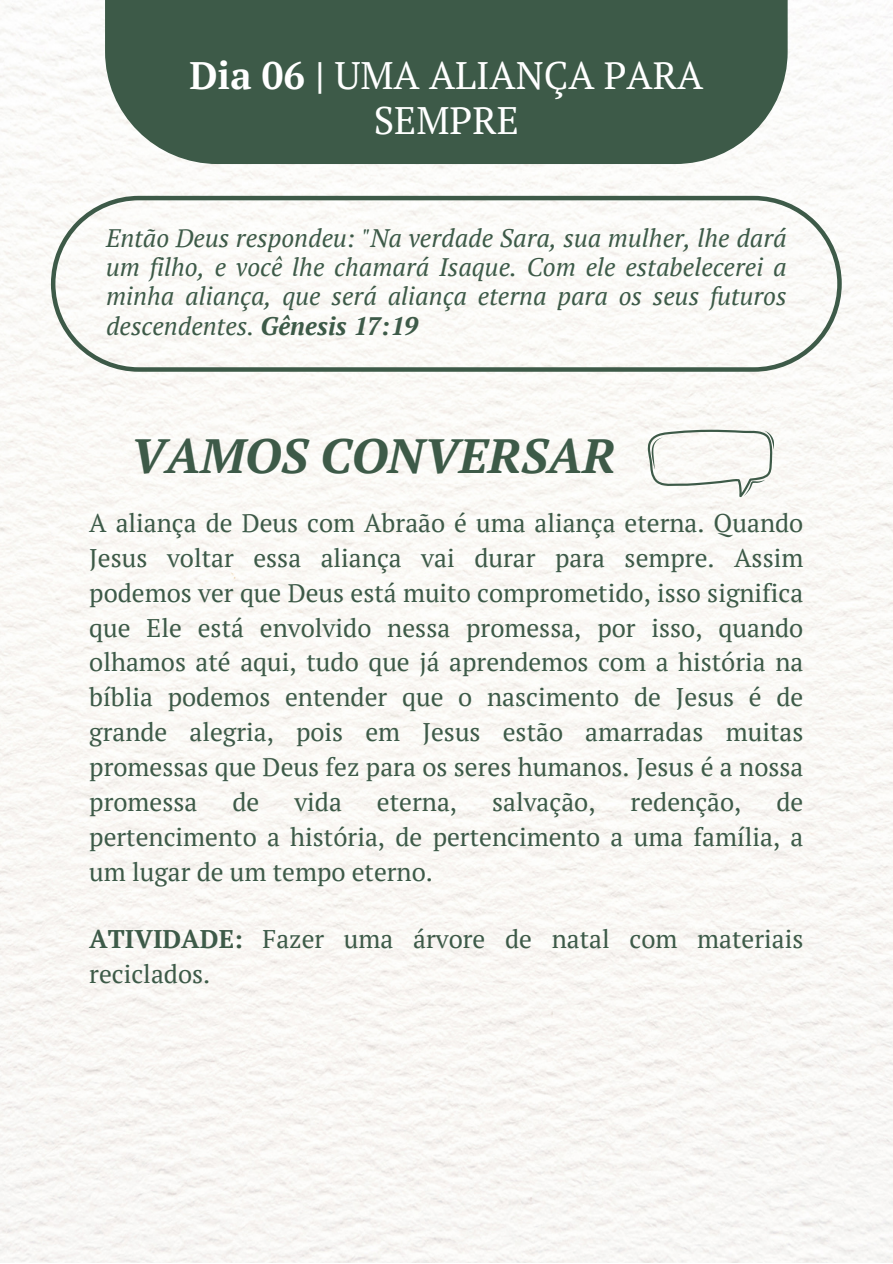
<style>
.page{position:relative;width:893px;height:1264px;background:#fff}
.page>*{position:absolute;margin:0;border:0;box-sizing:border-box;transform-origin:0 0}
.t1{font:italic 700 48px "PT Serif";color:#3d5a48}
.t2{font:38.25px/45px "PT Serif";color:#fff;text-align:center}
.t3{font:25.5px/34.8px "PT Serif";color:#3d5a48;text-align:justify}
.t4{font:italic 25.35px/29.2px "PT Serif";color:#3d5a48;text-align:justify}
.s1{font-weight:700}
</style>
<div class="page">
<div style="left:0;top:0;width:892px;height:1262px;background:#faf8f5"></div>
<div style="left:105px;top:0;width:682px;height:164px;background:#3d5a48"></div>
<svg style="left:51px;top:196px;width:790px;height:175px"></svg>
<svg style="left:647px;top:429px;width:126px;height:68px"></svg>
<p class="t2" style="left:189px;top:52px;width:515px"><span class="s1">Dia 06 |</span> UMA ALIANÇA PARA<br>SEMPRE</p>
<p class="t4" style="left:106px;top:223px;width:682px">Então Deus respondeu: "Na verdade Sara, sua mulher, lhe dará um filho, e você lhe chamará Isaque. Com ele estabelecerei a minha aliança, que será aliança eterna para os seus futuros descendentes. <span class="s1">Gênesis 17:19</span></p>
<p class="t1" style="left:130px;top:422px;width:486px">VAMOS CONVERSAR</p>
<p class="t3" style="left:89px;top:505px;width:715px">A aliança de Deus com Abraão é uma aliança eterna. Quando Jesus voltar essa aliança vai durar para sempre. Assim podemos ver que Deus está muito comprometido, isso significa que Ele está envolvido nessa promessa, por isso, quando olhamos até aqui, tudo que já aprendemos com a história na bíblia podemos entender que o nascimento de Jesus é de grande alegria, pois em Jesus estão amarradas muitas promessas que Deus fez para os seres humanos. Jesus é a nossa promessa</p>
<p class="t3" style="left:89px;top:783px;width:715px;text-indent:687px">de pertencimento a história, de pertencimento a uma família, a um lugar de um tempo eterno.</p>
<p class="t3" style="left:232px;top:783px;width:28px">de</p>
<p class="t3" style="left:294px;top:783px;width:49px">vida</p>
<p class="t3" style="left:377px;top:783px;width:82px">eterna,</p>
<p class="t3" style="left:492px;top:783px;width:105px">salvação,</p>
<p class="t3" style="left:630px;top:783px;width:112px">redenção,</p>
<p class="t3" style="left:89px;top:920px;width:715px"><span class="s1">ATIVIDADE:</span> Fazer uma árvore de natal com materiais reciclados.</p>
</div>
